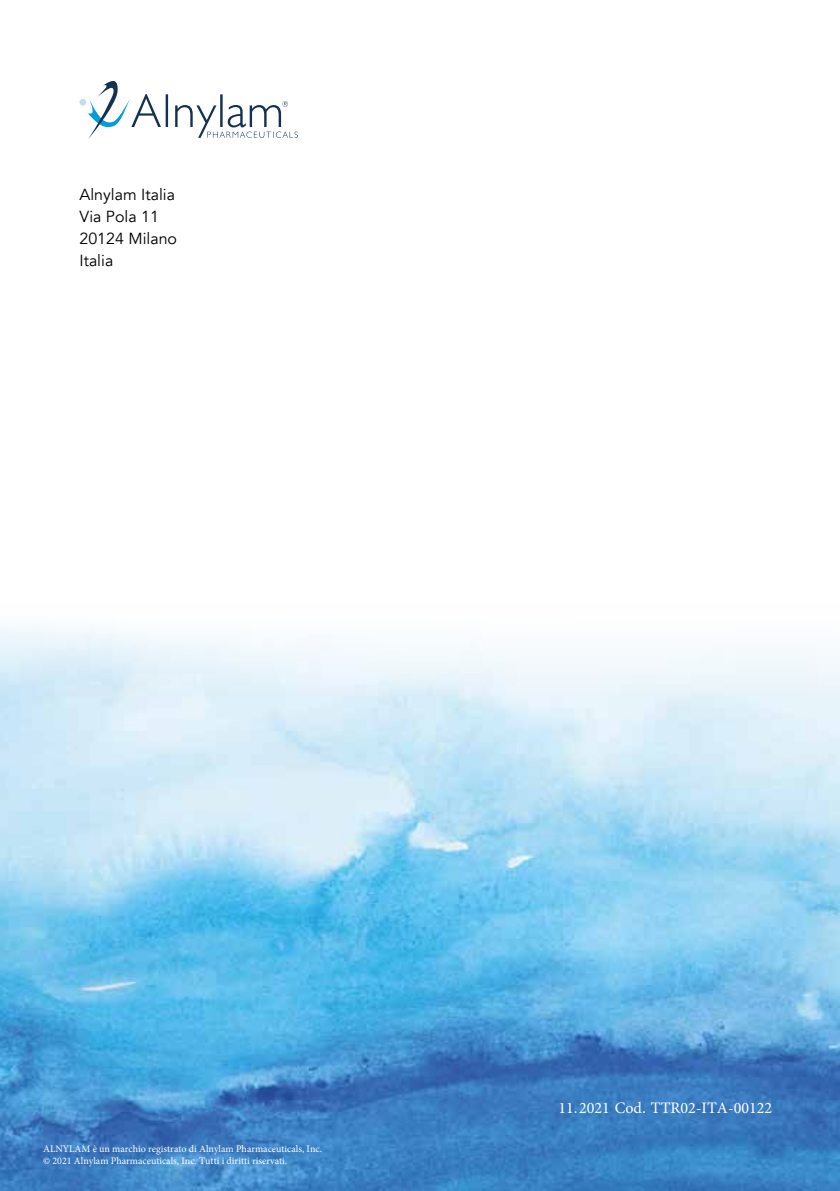
<style>
.page{position:relative;width:840px;height:1191px;background:#fff}
.page>*{position:absolute;margin:0;border:0;box-sizing:border-box;transform-origin:0 0}
.t1{font:16px/22px "Avenir";color:#000}
.t2{font:16px "Minion Pro";color:#fff}
.t3{font:10px/12px "Minion Pro";color:#fff}
.s1{font-family:"Gotham"}
</style>
<div class="page">
<img style="left:0;top:626px;width:839px;height:565px">
<svg style="left:88px;top:81px;width:210px;height:58px"></svg>
<div style="left:79px;top:99px;width:7px;height:7px;background:#c1dcf5;border-radius:50%"></div>
<h1 class="t1" style="left:79px;top:184px;width:99px">Alnylam Italia<br>Via Pola 11<br>20124 Milano<br>Italia</h1>
<p class="t3" style="left:43px;top:1143px;width:280px">ALNYLAM è un marchio registrato di Alnylam Pharmaceuticals, Inc. © 2021 Alnylam Pharmaceuticals, Inc. Tutti i diritti riservati.</p>
<h1 class="t2" style="left:558px;top:1096px;width:215px">11<span class="s1">.</span>2021 Cod<span class="s1">.</span> TTR02-ITA-00122</h1>
</div>
